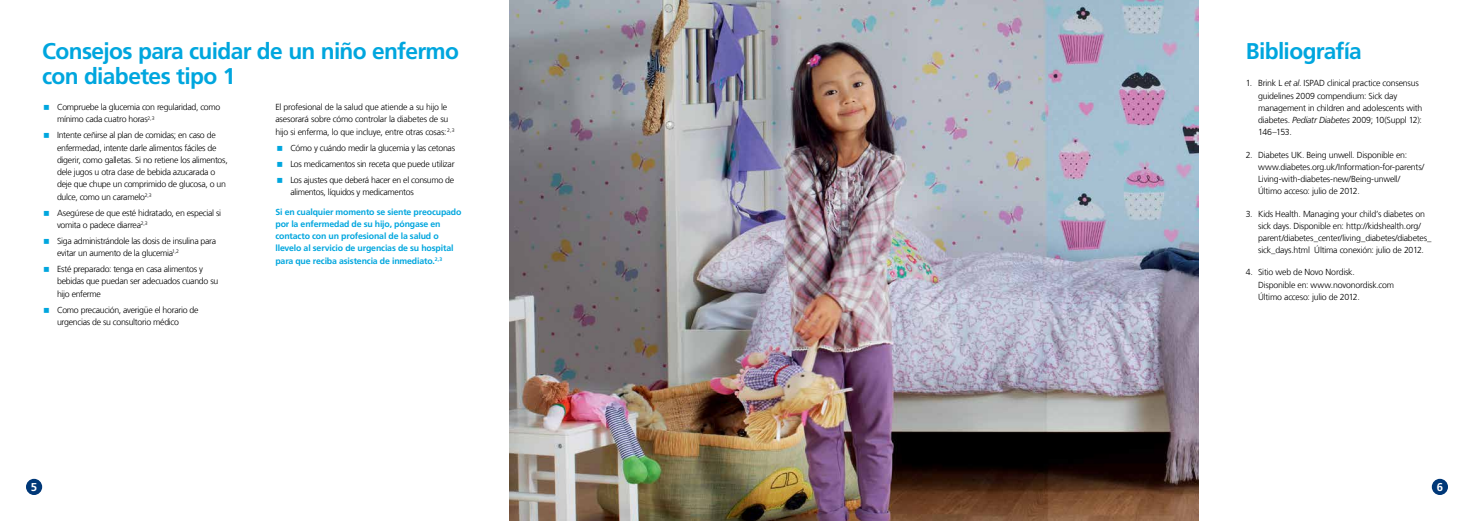
<style>
.page{position:relative;width:1474px;height:521px;background:#fff}
.page>*{position:absolute;margin:0;border:0;box-sizing:border-box;transform-origin:0 0}
.t1{font:700 22.75px/24.5px "Frutiger LT Com";letter-spacing:-.03em;color:#00a6de}
.t2{font:700 11.38px "Frutiger LT Com";color:#fff}
.t3{font:300 8.75px/12.2px "Frutiger LT Com";letter-spacing:-.03em;color:#000}
.t4{font:700 8.75px/12.2px "Frutiger LT Com";letter-spacing:-.015em;color:#00a6de}
.s1{font-style:italic}
</style>
<div class="page">
<img style="left:509px;top:0;width:689px;height:521px">
<div style="left:26px;top:479px;width:16px;height:16px;background:#003878;border-radius:50%"></div>
<div style="left:1431px;top:479px;width:16px;height:16px;background:#003878;border-radius:50%"></div>
<h1 class="t1" style="left:42px;top:39px;width:418px">Consejos para cuidar de un niño enfermo con diabetes tipo 1</h1>
<p class="t3" style="left:57px;top:101px;width:165px">Compruebe la glucemia con regularidad, como mínimo cada cuatro horas<sup>2,3</sup></p>
<p class="t3" style="left:57px;top:129px;width:172px">Intente ceñirse al plan de comidas; en caso de enfermedad, intente darle alimentos fáciles de digerir, como galletas. Si no retiene los alimentos, dele jugos u otra clase de bebida azucarada o deje que chupe un comprimido de glucosa, o un dulce, como un caramelo<sup>2,3</sup></p>
<p class="t3" style="left:57px;top:206px;width:165px">Asegúrese de que esté hidratado, en especial si vomita o padece diarrea<sup>2,3</sup></p>
<p class="t3" style="left:57px;top:235px;width:161px">Siga administrándole las dosis de insulina para evitar un aumento de la glucemia<sup>1,2</sup></p>
<p class="t3" style="left:57px;top:263px;width:163px">Esté preparado: tenga en casa alimentos y bebidas que puedan ser adecuados cuando su hijo enferme</p>
<p class="t3" style="left:57px;top:303px;width:143px">Como precaución, averigüe el horario de urgencias de su consultorio médico</p>
<p class="t3" style="left:275px;top:101px;width:181px">El profesional de la salud que atiende a su hijo le asesorará sobre cómo controlar la diabetes de su hijo si enferma, lo que incluye, entre otras cosas:<sup>2,3</sup></p>
<p class="t3" style="left:290px;top:140px;width:166px;line-height:15.9px;text-align:justify">Cómo y cuándo medir la glucemia y las cetonas Los medicamentos sin receta que puede utilizar Los ajustes que deberá hacer en el consumo de</p>
<p class="t3" style="left:290px;top:186px;width:125px">alimentos, líquidos y medicamentos</p>
<p class="t4" style="left:275px;top:205px;width:188px">Si en cualquier momento se siente preocupado por la enfermedad de su hijo, póngase en contacto con un profesional de la salud o llevelo al servicio de urgencias de su hospital para que reciba asistencia de inmediato.<sup>2,3</sup></p>
<h2 class="t2" style="left:31px;top:480px;width:8px">5</h2>
<h1 class="t1" style="left:1245px;top:39px;width:118px">Bibliografía</h1>
<p class="t3" style="left:1258px;top:77px;width:166px;text-indent:-12px">1. Brink L <span class="s1">et al</span>. ISPAD clinical practice consensus guidelines 2009 compendium: Sick day management in children and adolescents with diabetes. <span class="s1">Pediatr Diabetes</span> 2009; 10(Suppl 12):<br>146–153.</p>
<p class="t3" style="left:1258px;top:148px;width:168px;text-indent:-12px">2. Diabetes UK. Being unwell. Disponible en: www.diabetes.org.uk/Information-for-parents/ Living-with-diabetes-new/Being-unwell/ Último acceso: julio de 2012.</p>
<p class="t3" style="left:1258px;top:207px;width:175px;text-indent:-12px">3. Kids Health. Managing your child’s diabetes on sick days. Disponible en: http://kidshealth.org/ parent/diabetes_center/living_diabetes/diabetes_ sick_days.html Última conexión: julio de 2012.</p>
<p class="t3" style="left:1258px;top:266px;width:138px;text-indent:-12px">4. Sitio web de Novo Nordisk.<br>Disponible en: www.novonordisk.com<br>Último acceso: julio de 2012.</p>
<h2 class="t2" style="left:1436px;top:480px;width:8px">6</h2>
</div>
